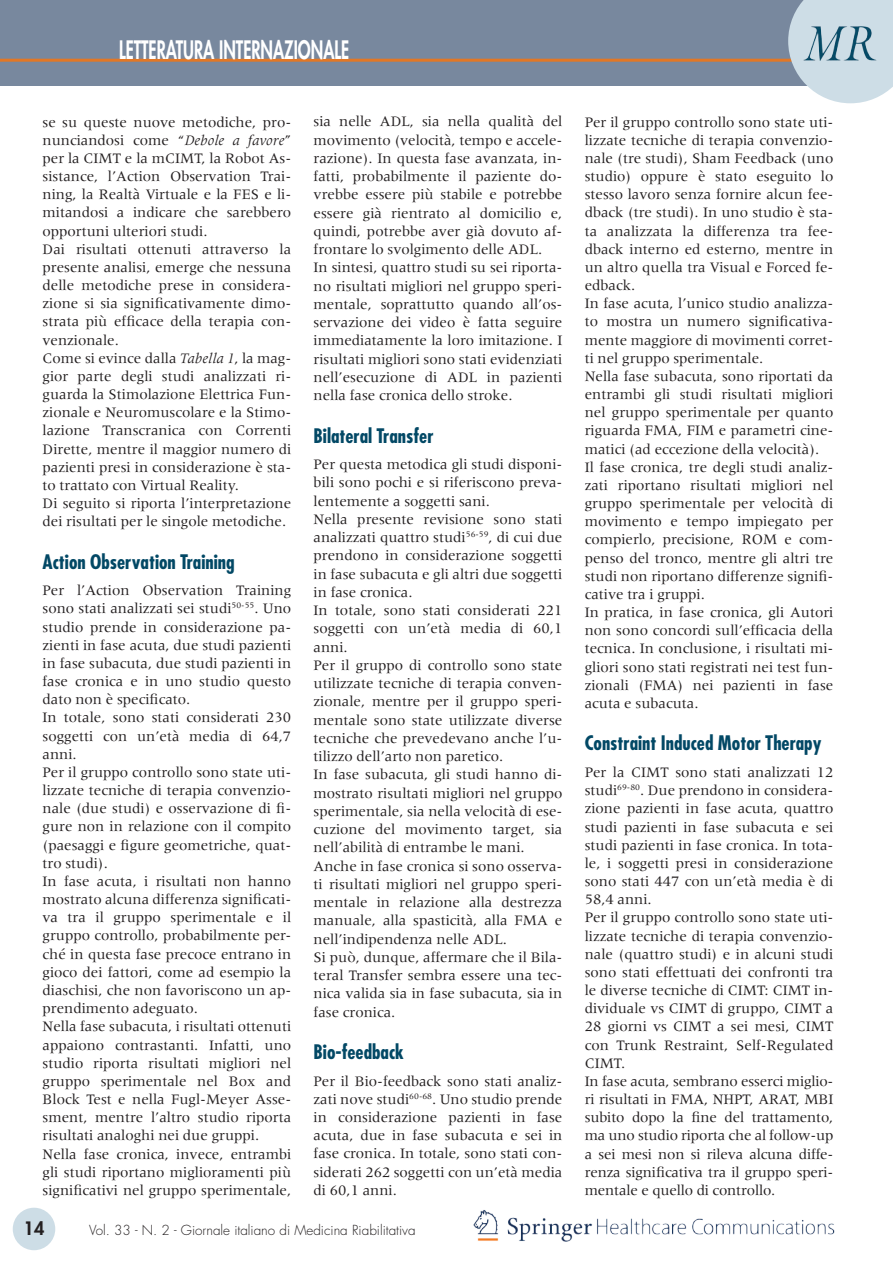
<style>
.page{position:relative;width:893px;height:1263px;background:#fff}
.page>*{position:absolute;margin:0;border:0;box-sizing:border-box;transform-origin:0 0}
.t1{font:800 24.75px "Futura";color:#fff;scale:.67 1}
.t2{font:700 condensed 19.5px "Futura";color:#024865}
.t3{font:800 18px "Futura";color:#231f20}
.t4{font:15px/18.1px "Meridien";color:#231f20}
.t5{font:300 13.5px "Futura";color:#231f20}
.s1{font-style:italic}
</style>
<div class="page">
<div style="left:0;top:0;width:893px;height:85px;background:#78889e"></div>
<hr style="left:0;top:59px;width:804px;height:3px;background:#e27725">
<svg style="left:788px;top:0;width:105px;height:103px;background:#c1d3dd"></svg>
<img style="left:473px;top:1210px;width:362px;height:32px">
<div style="left:13px;top:1208px;width:42px;height:42px;background:#cddde6;border-radius:50%"></div>
<h1 class="t1" style="left:119px;top:33px;width:345px">LETTERATURA INTERNAZIONALE</h1>
<p class="t4" style="left:43px;top:113px;width:250px">se su queste nuove metodiche, pro&shy;nunciandosi come “<span class="s1">Debole a favore</span>” per la CIMT e la mCIMT, la Robot As&shy;sistance, l’Action Observation Trai&shy;ning, la Realtà Virtuale e la FES e li&shy;mitandosi a indicare che sarebbero opportuni ulteriori studi.<br>Dai risultati ottenuti attraverso la presente analisi, emerge che nessuna delle metodiche prese in considera&shy;zione si sia significativamente dimo&shy;strata più efficace della terapia con&shy;venzionale.<br>Come si evince dalla <span class="s1">Tabella 1</span>, la mag&shy;gior parte degli studi analizzati ri&shy;guarda la Stimolazione Elettrica Fun&shy;zionale e Neuromuscolare e la Stimo&shy;lazione Transcranica con Correnti Dirette, mentre il maggior numero di pazienti presi in considerazione è sta&shy;to trattato con Virtual Reality.<br>Di seguito si riporta l’interpretazione dei risultati per le singole metodiche.</p>
<h2 class="t2" style="left:43px;top:549px;width:194px">Action Observation Training</h2>
<p class="t4" style="left:43px;top:581px;width:250px">Per l’Action Observation Training sono stati analizzati sei studi<sup>50-55</sup>. Uno studio prende in considerazione pa&shy;zienti in fase acuta, due studi pazienti in fase subacuta, due studi pazienti in fase cronica e in uno studio questo dato non è specificato.<br>In totale, sono stati considerati 230 soggetti con un’età media di 64,7 anni.<br>Per il gruppo controllo sono state uti&shy;lizzate tecniche di terapia convenzio&shy;nale (due studi) e osservazione di fi&shy;gure non in relazione con il compito (paesaggi e figure geometriche, quat&shy;tro studi).<br>In fase acuta, i risultati non hanno mostrato alcuna differenza significati&shy;va tra il gruppo sperimentale e il gruppo controllo, probabilmente per&shy;ché in questa fase precoce entrano in gioco dei fattori, come ad esempio la diaschisi, che non favoriscono un ap&shy;prendimento adeguato.<br>Nella fase subacuta, i risultati ottenuti appaiono contrastanti. Infatti, uno studio riporta risultati migliori nel gruppo sperimentale nel Box and Block Test e nella Fugl-Meyer Asse&shy;sment, mentre l’altro studio riporta risultati analoghi nei due gruppi.<br>Nella fase cronica, invece, entrambi gli studi riportano miglioramenti più significativi nel gruppo sperimentale,</p>
<p class="t4" style="left:314px;top:112px;width:250px">sia nelle ADL, sia nella qualità del movimento (velocità, tempo e accele&shy;razione). In questa fase avanzata, in&shy;fatti, probabilmente il paziente do&shy;vrebbe essere più stabile e potrebbe essere già rientrato al domicilio e, quindi, potrebbe aver già dovuto af&shy;frontare lo svolgimento delle ADL.<br>In sintesi, quattro studi su sei riporta&shy;no risultati migliori nel gruppo speri&shy;mentale, soprattutto quando all’os&shy;servazione dei video è fatta seguire immediatamente la loro imitazione. I risultati migliori sono stati evidenziati nell’esecuzione di ADL in pazienti nella fase cronica dello stroke.</p>
<h2 class="t2" style="left:314px;top:423px;width:121px">Bilateral Transfer</h2>
<p class="t4" style="left:314px;top:455px;width:250px">Per questa metodica gli studi disponi&shy;bili sono pochi e si riferiscono preva&shy;lentemente a soggetti sani.<br>Nella presente revisione sono stati analizzati quattro studi<sup>56-59</sup>, di cui due prendono in considerazione soggetti in fase subacuta e gli altri due soggetti in fase cronica.<br>In totale, sono stati considerati 221 soggetti con un’età media di 60,1 anni.<br>Per il gruppo di controllo sono state utilizzate tecniche di terapia conven&shy;zionale, mentre per il gruppo speri&shy;mentale sono state utilizzate diverse tecniche che prevedevano anche l’u&shy;tilizzo dell’arto non paretico.<br>In fase subacuta, gli studi hanno di&shy;mostrato risultati migliori nel gruppo sperimentale, sia nella velocità di ese&shy;cuzione del movimento target, sia nell’abilità di entrambe le mani.<br>Anche in fase cronica si sono osserva&shy;ti risultati migliori nel gruppo speri&shy;mentale in relazione alla destrezza manuale, alla spasticità, alla FMA e nell’indipendenza nelle ADL.<br>Si può, dunque, affermare che il Bila&shy;teral Transfer sembra essere una tec&shy;nica valida sia in fase subacuta, sia in fase cronica.</p>
<h2 class="t2" style="left:314px;top:1039px;width:92px">Bio-feedback</h2>
<p class="t4" style="left:314px;top:1071px;width:250px;text-align:justify">Per il Bio-feedback sono stati analiz&shy;zati nove studi<sup>60-68</sup>. Uno studio prende in considerazione pazienti in fase acuta, due in fase subacuta e sei in fase cronica. In totale, sono stati con&shy;siderati 262 soggetti con un’età media di 60,1 anni.</p>
<p class="t3" style="left:24px;top:1216px;width:22px">14</p>
<p class="t5" style="left:89px;top:1221px;width:328px">Vol. 33 - N. 2 - Giornale italiano di Medicina Riabilitativa</p>
<p class="t4" style="left:585px;top:113px;width:250px">Per il gruppo controllo sono state uti&shy;lizzate tecniche di terapia convenzio&shy;nale (tre studi), Sham Feedback (uno studio) oppure è stato eseguito lo stesso lavoro senza fornire alcun fee&shy;dback (tre studi). In uno studio è sta&shy;ta analizzata la differenza tra fee&shy;dback interno ed esterno, mentre in un altro quella tra Visual e Forced fe&shy;edback.<br>In fase acuta, l’unico studio analizza&shy;to mostra un numero significativa&shy;mente maggiore di movimenti corret&shy;ti nel gruppo sperimentale.<br>Nella fase subacuta, sono riportati da entrambi gli studi risultati migliori nel gruppo sperimentale per quanto riguarda FMA, FIM e parametri cine&shy;matici (ad eccezione della velocità).<br>Il fase cronica, tre degli studi analiz&shy;zati riportano risultati migliori nel gruppo sperimentale per velocità di movimento e tempo impiegato per compierlo, precisione, ROM e com&shy;penso del tronco, mentre gli altri tre studi non riportano differenze signifi&shy;cative tra i gruppi.<br>In pratica, in fase cronica, gli Autori non sono concordi sull’efficacia della tecnica. In conclusione, i risultati mi&shy;gliori sono stati registrati nei test fun&shy;zionali (FMA) nei pazienti in fase acuta e subacuta.</p>
<h2 class="t2" style="left:585px;top:731px;width:238px">Constraint Induced Motor Therapy</h2>
<p class="t4" style="left:585px;top:763px;width:250px">Per la CIMT sono stati analizzati 12 studi<sup>69-80</sup>. Due prendono in considera&shy;zione pazienti in fase acuta, quattro studi pazienti in fase subacuta e sei studi pazienti in fase cronica. In tota&shy;le, i soggetti presi in considerazione sono stati 447 con un’età media è di 58,4 anni.<br>Per il gruppo controllo sono state uti&shy;lizzate tecniche di terapia convenzio&shy;nale (quattro studi) e in alcuni studi sono stati effettuati dei confronti tra le diverse tecniche di CIMT: CIMT in&shy;dividuale vs CIMT di gruppo, CIMT a 28 giorni vs CIMT a sei mesi, CIMT con Trunk Restraint, Self-Regulated CIMT.<br>In fase acuta, sembrano esserci miglio&shy;ri risultati in FMA, NHPT, ARAT, MBI subito dopo la fine del trattamento, ma uno studio riporta che al follow-up a sei mesi non si rileva alcuna diffe&shy;renza significativa tra il gruppo speri&shy;mentale e quello di controllo.</p>
</div>
